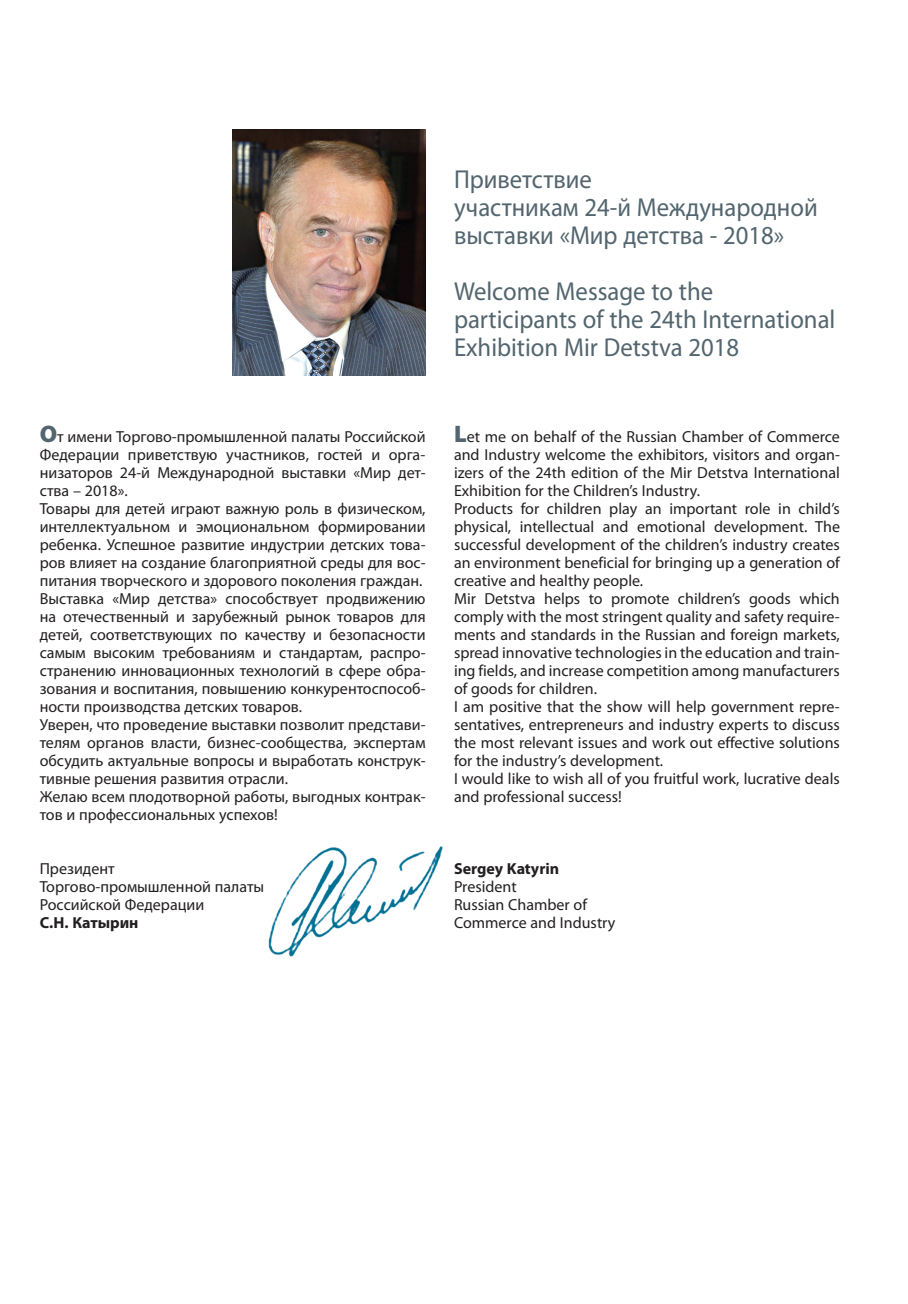
<style>
.page{position:relative;width:908px;height:1304px;background:#fff}
.page>*{position:absolute;margin:0;border:0;box-sizing:border-box;transform-origin:0 0}
.t1{font:26px/28px "Myriad Pro";color:#53656e;scale:.95 1}
.t2{font:16px/18px "Myriad Pro";color:#231f20}
.t3{font:700 16px "Myriad Pro";color:#231f20}
.s1{font-weight:900;font-size:24px;color:#53656e}
</style>
<div class="page">
<img style="left:268px;top:846px;width:175px;height:111px">
<img style="left:232px;top:130px;width:193px;height:246px">
<p class="t2" style="left:40px;top:427px;width:387px"><span class="s1">О</span>т имени Торгово-промышленной палаты Российской Федерации приветствую участников, гостей и орга&shy;низаторов 24-й Международной выставки «Мир дет&shy;ства – 2018».<br>Товары для детей играют важную роль в физическом, интеллектуальном и эмоциональном формировании ребенка. Успешное развитие индустрии детских това&shy;ров влияет на создание благоприятной среды для вос&shy;питания творческого и здорового поколения граждан.<br>Выставка «Мир детства» способствует продвижению на отечественный и зарубежный рынок товаров для детей, соответствующих по качеству и безопасности самым высоким требованиям и стандартам, распро&shy;странению инновационных технологий в сфере обра&shy;зования и воспитания, повышению конкурентоспособ&shy;ности производства детских товаров.<br>Уверен, что проведение выставки позволит представи&shy;телям органов власти, бизнес-сообщества, экспертам обсудить актуальные вопросы и выработать конструк&shy;тивные решения развития отрасли.<br>Желаю всем плодотворной работы, выгодных контрак&shy;тов и профессиональных успехов!</p>
<p class="t2" style="left:40px;top:859px;width:226px">Президент<br>Торгово-промышленной палаты<br>Российской Федерации</p>
<p class="t3" style="left:40px;top:912px;width:100px">С.Н. Катырин</p>
<h1 class="t1" style="left:454px;top:164px;width:384px">Приветствие<br>участникам 24-й Международной выставки «Мир детства - 2018»</h1>
<h1 class="t1" style="left:454px;top:276px;width:403px">Welcome Message to the participants of the 24th International<br>Exhibition Mir Detstva 2018</h1>
<p class="t2" style="left:454px;top:427px;width:387px"><span class="s1">L</span>et me on behalf of the Russian Chamber of Commerce and Industry welcome the exhibitors, visitors and organ&shy;izers of the 24th edition of the Mir Detstva International Exhibition for the Children’s Industry.<br>Products for children play an important role in child’s physical, intellectual and emotional development. The successful development of the children’s industry creates an environment beneficial for bringing up a generation of creative and healthy people.<br>Mir Detstva helps to promote children’s goods which comply with the most stringent quality and safety require&shy;ments and standards in the Russian and foreign markets, spread innovative technologies in the education and train&shy;ing fields, and increase competition among manufacturers of goods for children.<br>I am positive that the show will help government repre&shy;sentatives, entrepreneurs and industry experts to discuss the most relevant issues and work out effective solutions for the industry’s development.<br>I would like to wish all of you fruitful work, lucrative deals and professional success!</p>
<p class="t3" style="left:454px;top:858px;width:107px">Sergey Katyrin</p>
<p class="t2" style="left:454px;top:877px;width:163px">President<br>Russian Chamber of<br>Commerce and Industry</p>
</div>
